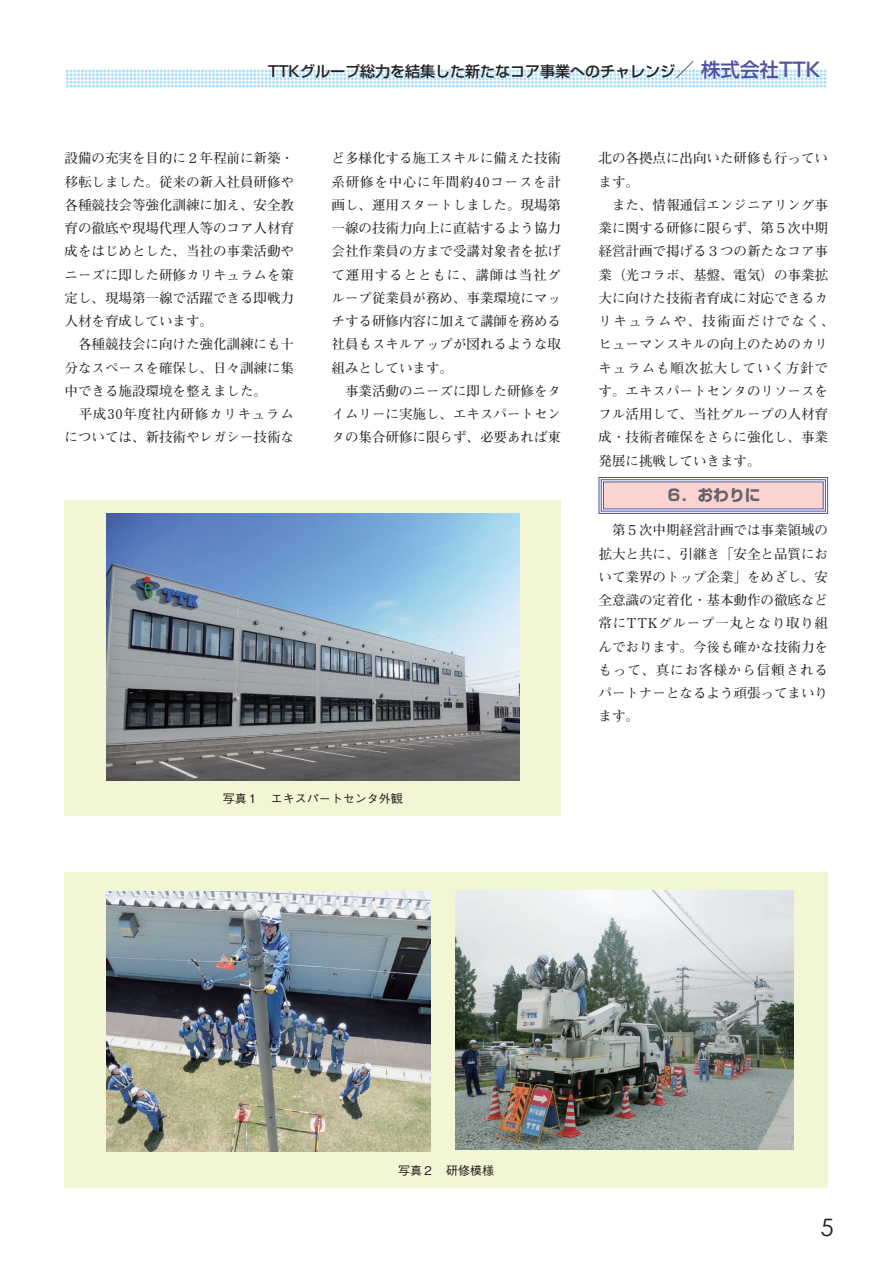
<style>
.page{position:relative;width:893px;height:1263px;background:#fff}
.page>*{position:absolute;margin:0;border:0;box-sizing:border-box;transform-origin:0 0}
.t1{font:24px "Century Gothic";color:#231f20}
.t2{font:700 15.75px "Shin Go Pr 5";color:#636366}
.t3{font:500 15px "Shin Go Pr 5";color:#231f20}
.t4{font:700 13.5px/23.2px "Futo Min A101 Pr 5";color:#231f20}
.t5{font:500 12px "Gothic BBB Pr 5";color:#231f20}
.s1{font-size:19.5px}
.s2{font-size:19.5px;color:#504fa1}
</style>
<div class="page">
<svg style="left:66px;top:70px;width:760px;height:18px"></svg>
<div style="left:64px;top:500px;width:497px;height:316px;background:#f2f6d5"></div>
<img style="left:106px;top:513px;width:413px;height:267px">
<div style="left:64px;top:872px;width:764px;height:316px;background:#f2f6d5"></div>
<img style="left:106px;top:891px;width:324px;height:260px">
<svg style="left:598px;top:477px;width:230px;height:37px"></svg>
<div style="left:601px;top:479px;width:225px;height:33px;border:1px solid #504fa1"></div>
<img style="left:456px;top:890px;width:337px;height:260px">
<p class="t3" style="left:268px;top:59px;width:554px">TTKグループ総力を結集した新たなコア事業へのチャレンジ<span class="s1">／</span><span class="s2">株式会社TTK</span></p>
<p class="t4" style="left:64px;top:146px;width:231px">設備の充実を目的に２年程前に新築・移転しました。従来の新入社員研修や各種競技会等強化訓練に加え、安全教育の徹底や現場代理人等のコア人材育成をはじめとした、当社の事業活動やニーズに即した研修カリキュラムを策定し、現場第一線で活躍できる即戦力人材を育成しています。<br>　各種競技会に向けた強化訓練にも十分なスペースを確保し、日々訓練に集中できる施設環境を整えました。<br>　平成30年度社内研修カリキュラムについては、新技術やレガシー技術な</p>
<p class="t4" style="left:332px;top:146px;width:231px">ど多様化する施工スキルに備えた技術系研修を中心に年間約40コースを計画し、運用スタートしました。現場第一線の技術力向上に直結するよう協力会社作業員の方まで受講対象者を拡げて運用するとともに、講師は当社グループ従業員が務め、事業環境にマッチする研修内容に加えて講師を務める社員もスキルアップが図れるような取組みとしています。<br>　事業活動のニーズに即した研修をタイムリーに実施し、エキスパートセンタの集合研修に限らず、必要あれば東</p>
<p class="t4" style="left:599px;top:145px;width:238px">北の各拠点に出向いた研修も行っています。<br>　また、情報通信エンジニアリング事業に関する研修に限らず、第５次中期経営計画で掲げる３つの新たなコア事業（光コラボ、基盤、電気）の事業拡大に向けた技術者育成に対応できるカリキュラムや、技術面だけでなく、ヒューマンスキルの向上のためのカリキュラムも順次拡大していく方針です。エキスパートセンタのリソースをフル活用して、当社グループの人材育成・技術者確保をさらに強化し、事業発展に挑戦していきます。</p>
<p class="t2" style="left:666px;top:483px;width:96px">６．おわりに</p>
<p class="t4" style="left:598px;top:518px;width:231px;text-align:justify">　第５次中期経営計画では事業領域の拡大と共に、引継き「安全と品質において業界のトップ企業」をめざし、安全意識の定着化・基本動作の徹底など常にTTKグループ一丸となり取り組んでおります。今後も確かな技術力をもって、真にお客様から信頼されるパートナーとなるよう頑張ってまいります。</p>
<p class="t5" style="left:223px;top:788px;width:181px">写真１　エキスパートセンタ外観</p>
<p class="t5" style="left:398px;top:1160px;width:97px">写真２　研修模様</p>
<h1 class="t1" style="left:820px;top:1210px;width:15px">5</h1>
</div>
